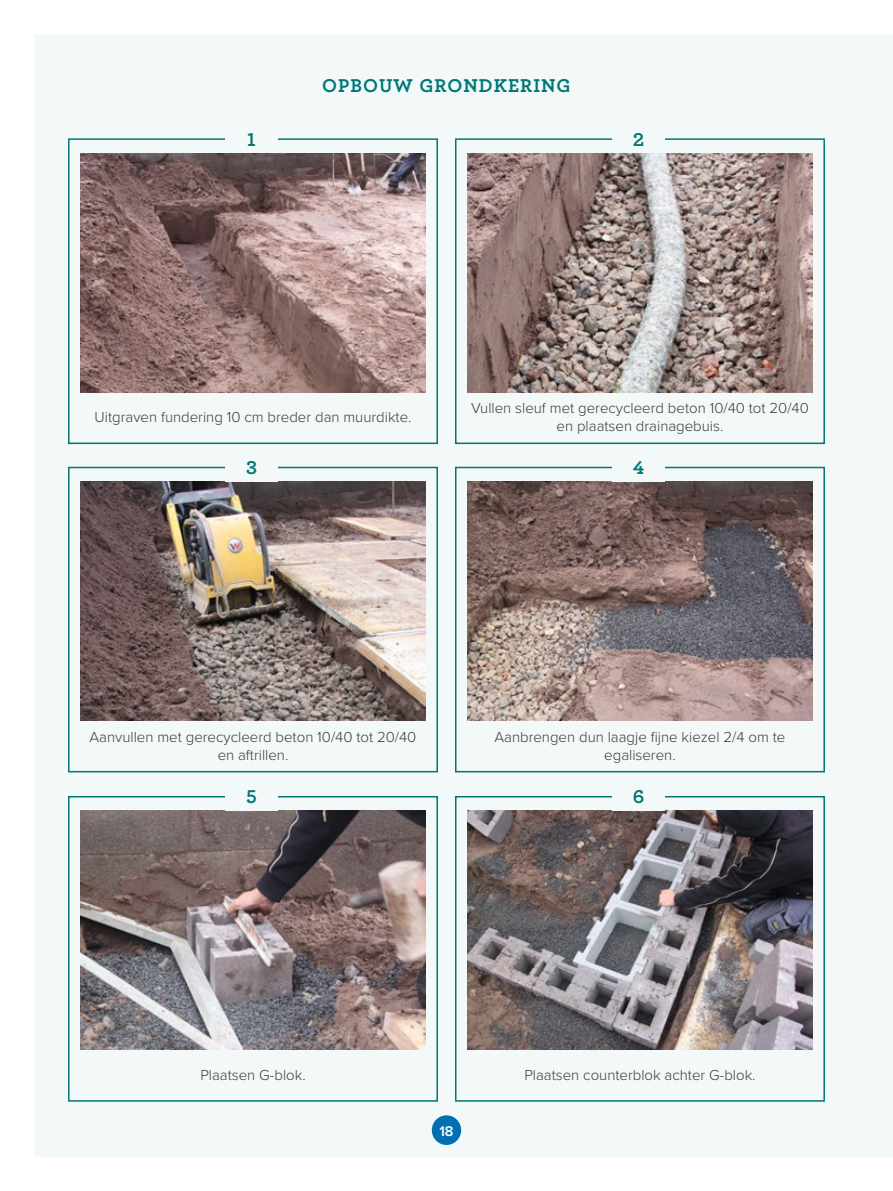
<style>
.page{position:relative;width:893px;height:1191px;background:#fff}
.page>*{position:absolute;margin:0;border:0;box-sizing:border-box;transform-origin:0 0}
.t1{font:700 19.5px "Archer";letter-spacing:.05em;color:#077}
.t2{font:300 15px/18px "Proxima Nova";color:#3c3c3b;text-align:center}
.t3{font:600 14.55px "Proxima Nova";color:#fff}
</style>
<div class="page">
<div style="left:34px;top:34px;width:859px;height:1123px;background:#f3f8f8"></div>
<img style="left:81px;top:153px;width:344px;height:239px">
<div style="left:68px;top:138px;width:370px;height:306px;border:2px solid #077"></div>
<div style="left:225px;top:122px;width:53px;height:31px;background:#f3f8f8"></div>
<img style="left:81px;top:482px;width:344px;height:238px">
<div style="left:68px;top:467px;width:370px;height:305px;border:2px solid #077"></div>
<div style="left:225px;top:451px;width:53px;height:30px;background:#f3f8f8"></div>
<img style="left:81px;top:811px;width:344px;height:238px">
<div style="left:68px;top:796px;width:370px;height:305px;border:2px solid #077"></div>
<div style="left:225px;top:780px;width:53px;height:31px;background:#f3f8f8"></div>
<img style="left:468px;top:153px;width:344px;height:239px">
<div style="left:455px;top:138px;width:370px;height:306px;border:2px solid #077"></div>
<div style="left:612px;top:122px;width:53px;height:31px;background:#f3f8f8"></div>
<img style="left:468px;top:482px;width:344px;height:238px">
<div style="left:455px;top:467px;width:370px;height:305px;border:2px solid #077"></div>
<div style="left:612px;top:451px;width:53px;height:30px;background:#f3f8f8"></div>
<img style="left:468px;top:811px;width:344px;height:238px">
<div style="left:455px;top:796px;width:370px;height:305px;border:2px solid #077"></div>
<div style="left:612px;top:780px;width:53px;height:31px;background:#f3f8f8"></div>
<div style="left:432px;top:1115px;width:29px;height:30px;background:#0070b3;border-radius:50%"></div>
<h1 class="t1" style="left:247px;top:124px;width:10px">1</h1>
<h1 class="t1" style="left:322px;top:70px;width:250px">OPBOUW GRONDKERING</h1>
<h1 class="t1" style="left:633px;top:124px;width:13px">2</h1>
<p class="t2" style="left:95px;top:407px;width:318px">Uitgraven fundering 10 cm breder dan muurdikte.</p>
<h1 class="t1" style="left:246px;top:452px;width:13px">3</h1>
<p class="t2" style="left:471px;top:398px;width:339px">Vullen sleuf met gerecycleerd beton 10/40 tot 20/40 en plaatsen drainagebuis.</p>
<h1 class="t1" style="left:633px;top:452px;width:13px">4</h1>
<p class="t2" style="left:90px;top:727px;width:328px">Aanvullen met gerecycleerd beton 10/40 tot 20/40 en aftrillen.</p>
<h1 class="t1" style="left:246px;top:781px;width:12px">5</h1>
<p class="t2" style="left:494px;top:727px;width:292px">Aanbrengen dun laagje fijne kiezel 2/4 om te egaliseren.</p>
<h1 class="t1" style="left:633px;top:781px;width:13px">6</h1>
<p class="t2" style="left:200px;top:1065px;width:107px">Plaatsen G-blok.</p>
<p class="t3" style="left:439px;top:1124px;width:16px">18</p>
<p class="t2" style="left:524px;top:1065px;width:233px">Plaatsen counterblok achter G-blok.</p>
</div>
